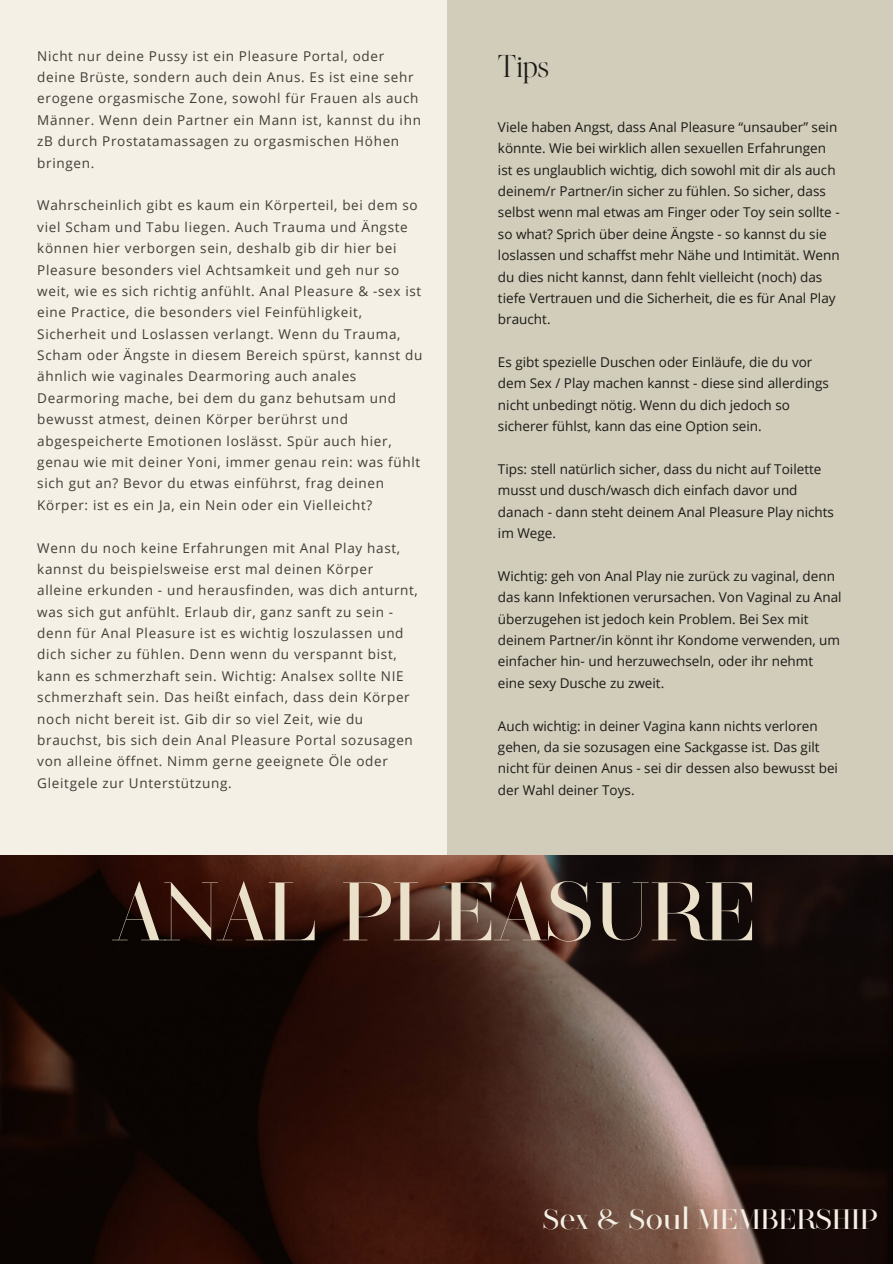
<style>
.page{position:relative;width:893px;height:1264px;background:#fff}
.page>*{position:absolute;margin:0;border:0;box-sizing:border-box;transform-origin:0 0}
.t1{font:82.5px "Caviar";color:#ebe0c9}
.t2{font:300 31.5px "Ivar Fine";color:#1c1a17}
.t3{font:28.05px "Caviar";color:#f4f0e5}
.t4{font:13.5px/21.3px "Open Sans";letter-spacing:.05em;color:#423d37}
.t5{font:13.5px/21.3px "Open Sans";color:#1c1a17}
</style>
<div class="page">
<div style="left:0;top:0;width:892px;height:1263px;background:#f4f0e5"></div>
<img style="left:0;top:855px;width:892px;height:408px">
<div style="left:446px;top:0;width:446px;height:855px;background:#d1cdba"></div>
<p class="t4" style="left:37px;top:45px;width:385px">Nicht nur deine Pussy ist ein Pleasure Portal, oder deine Brüste, sondern auch dein Anus. Es ist eine sehr erogene orgasmische Zone, sowohl für Frauen als auch Männer. Wenn dein Partner ein Mann ist, kannst du ihn zB durch Prostatamassagen zu orgasmischen Höhen bringen.</p>
<p class="t4" style="left:37px;top:194px;width:386px">Wahrscheinlich gibt es kaum ein Körperteil, bei dem so viel Scham und Tabu liegen. Auch Trauma und Ängste können hier verborgen sein, deshalb gib dir hier bei Pleasure besonders viel Achtsamkeit und geh nur so weit, wie es sich richtig anfühlt. Anal Pleasure &amp; -sex ist eine Practice, die besonders viel Feinfühligkeit, Sicherheit und Loslassen verlangt. Wenn du Trauma, Scham oder Ängste in diesem Bereich spürst, kannst du ähnlich wie vaginales Dearmoring auch anales Dearmoring mache, bei dem du ganz behutsam und bewusst atmest, deinen Körper berührst und abgespeicherte Emotionen loslässt. Spür auch hier, genau wie mit deiner Yoni, immer genau rein: was fühlt sich gut an? Bevor du etwas einführst, frag deinen Körper: ist es ein Ja, ein Nein oder ein Vielleicht?</p>
<p class="t4" style="left:37px;top:536px;width:382px">Wenn du noch keine Erfahrungen mit Anal Play hast, kannst du beispielsweise erst mal deinen Körper alleine erkunden - und herausfinden, was dich anturnt, was sich gut anfühlt. Erlaub dir, ganz sanft zu sein - denn für Anal Pleasure ist es wichtig loszulassen und dich sicher zu fühlen. Denn wenn du verspannt bist, kann es schmerzhaft sein. Wichtig: Analsex sollte NIE schmerzhaft sein. Das heißt einfach, dass dein Körper noch nicht bereit ist. Gib dir so viel Zeit, wie du brauchst, bis sich dein Anal Pleasure Portal sozusagen von alleine öffnet. Nimm gerne geeignete Öle oder Gleitgele zur Unterstützung.</p>
<p class="t2" style="left:498px;top:47px;width:53px">Tips</p>
<p class="t5" style="left:498px;top:116px;width:343px">Viele haben Angst, dass Anal Pleasure “unsauber” sein könnte. Wie bei wirklich allen sexuellen Erfahrungen ist es unglaublich wichtig, dich sowohl mit dir als auch deinem/r Partner/in sicher zu fühlen. So sicher, dass selbst wenn mal etwas am Finger oder Toy sein sollte - so what? Sprich über deine Ängste - so kannst du sie loslassen und schaffst mehr Nähe und Intimität. Wenn du dies nicht kannst, dann fehlt vielleicht (noch) das tiefe Vertrauen und die Sicherheit, die es für Anal Play braucht.</p>
<p class="t5" style="left:498px;top:351px;width:332px">Es gibt spezielle Duschen oder Einläufe, die du vor dem Sex / Play machen kannst - diese sind allerdings nicht unbedingt nötig. Wenn du dich jedoch so sicherer fühlst, kann das eine Option sein.</p>
<p class="t5" style="left:498px;top:458px;width:337px">Tips: stell natürlich sicher, dass du nicht auf Toilette musst und dusch/wasch dich einfach davor und danach - dann steht deinem Anal Pleasure Play nichts im Wege.</p>
<h2 class="t5" style="left:498px;top:565px;width:345px">Wichtig: geh von Anal Play nie zurück zu vaginal, denn das kann Infektionen verursachen. Von Vaginal zu Anal überzugehen ist jedoch kein Problem. Bei Sex mit deinem Partner/in könnt ihr Kondome verwenden, um einfacher hin- und herzuwechseln, oder ihr nehmt eine sexy Dusche zu zweit.</h2>
<p class="t5" style="left:498px;top:714px;width:341px">Auch wichtig: in deiner Vagina kann nichts verloren gehen, da sie sozusagen eine Sackgasse ist. Das gilt nicht für deinen Anus - sei dir dessen also bewusst bei der Wahl deiner Toys.</p>
<p class="t1" style="left:115px;top:874px;width:644px">ANAL PLEASURE</p>
<h1 class="t3" style="left:542px;top:1206px;width:336px">Sex &amp; Soul MEMBERSHIP</h1>
</div>
